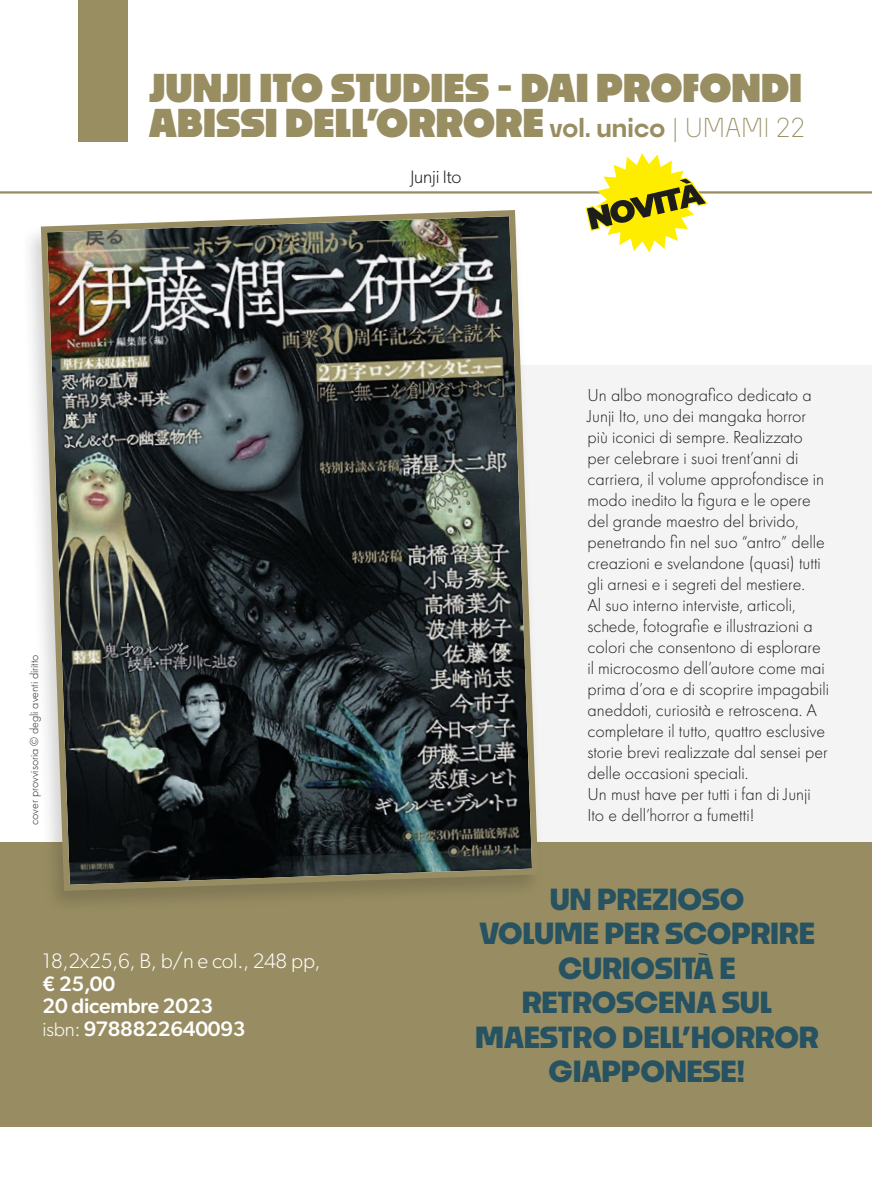
<style>
.page{position:relative;width:872px;height:1191px;background:#fff}
.page>*{position:absolute;margin:0;border:0;box-sizing:border-box;transform-origin:0 0}
.t1{font:900 37.5px/34.5px "Noka";color:#988e62}
.t2{font:700 28.5px/34.5px "Noka";letter-spacing:-.01em;color:#265261;text-align:center}
.t3{font:300 21px/22.5px "Gibson";letter-spacing:-.01em;color:#fff}
.t4{font:500 21px/22.5px "Gibson";letter-spacing:-.01em;color:#fff}
.t5{font:300 18px/21px "Futura PT";color:#1d1d1b}
.t6{font:300 18px "Gibson";letter-spacing:-.01em;color:#1d1d1b}
.t7{font:300 12px "Futura PT";color:#1d1d1b}
.s1{font-weight:600;font-size:25.5px}
.s2{font-weight:300;font-size:25.5px}
.s3{font-weight:500}
.s4{font-weight:300;font-size:19.5px}
</style>
<div class="page">
<div style="left:78px;top:0;width:50px;height:141px;background:#988e62"></div>
<div style="left:0;top:842px;width:872px;height:285px;background:#988d62"></div>
<hr style="left:0;top:191px;width:872px;height:2px;background:#988d62">
<div style="left:438px;top:366px;width:434px;height:476px;background:#f4f4f4"></div>
<div style="left:21px;top:207px;width:525px;height:709px;background:#1d1d1b;opacity:.2"></div>
<img style="left:38px;top:207px;width:503px;height:687px">
<svg style="left:585px;top:153px;width:123px;height:99px"></svg>
<p class="t1" style="left:149px;top:70px;width:658px">JUNJI ITO STUDIES - DAI PROFONDI<br>ABISSI DELL’ORRORE <span class="s1">vol. unico</span> <span class="s2">| UMAMI 22</span></p>
<p class="t7" style="left:27px;top:825px;width:172px;rotate:-90deg">cover provvisoria © degli aventi diritto</p>
<p class="t3" style="left:43px;top:949px;width:279px">18,2x25,6, B, b/n e col., 248 pp, <span class="s3">€ 25,00</span></p>
<p class="t4" style="left:43px;top:994px;width:204px">20 dicembre 2023 <span class="s4">isbn:</span> 9788822640093</p>
<p class="t6" style="left:410px;top:165px;width:53px">Junji Ito</p>
<p class="t5" style="left:587px;top:384px;width:243px">Un albo monografico dedicato a Junji Ito, uno dei mangaka horror più iconici di sempre. Realizzato per celebrare i suoi trent’anni di carriera, il volume approfondisce in modo inedito la figura e le opere del grande maestro del brivido, penetrando fin nel suo “antro” delle creazioni e svelandone (quasi) tutti gli arnesi e i segreti del mestiere.<br>Al suo interno interviste, articoli, schede, fotografie e illustrazioni a colori che consentono di esplorare il microcosmo dell’autore come mai prima d’ora e di scoprire impagabili aneddoti, curiosità e retroscena. A completare il tutto, quattro esclusive storie brevi realizzate dal sensei per delle occasioni speciali.</p>
<p class="t5" style="left:587px;top:783px;width:225px">Un must have per tutti i fan di Junji<br>Ito e dell’horror a fumetti!</p>
<p class="t2" style="left:550px;top:881px;width:196px">UN PREZIOSO</p>
<p class="t2" style="left:479px;top:915px;width:337px">VOLUME PER SCOPRIRE</p>
<p class="t2" style="left:558px;top:950px;width:179px">CURIOSITÀ E</p>
<p class="t2" style="left:475px;top:984px;width:345px">RETROSCENA SUL<br>MAESTRO DELL’HORROR<br>GIAPPONESE!</p>
</div>
